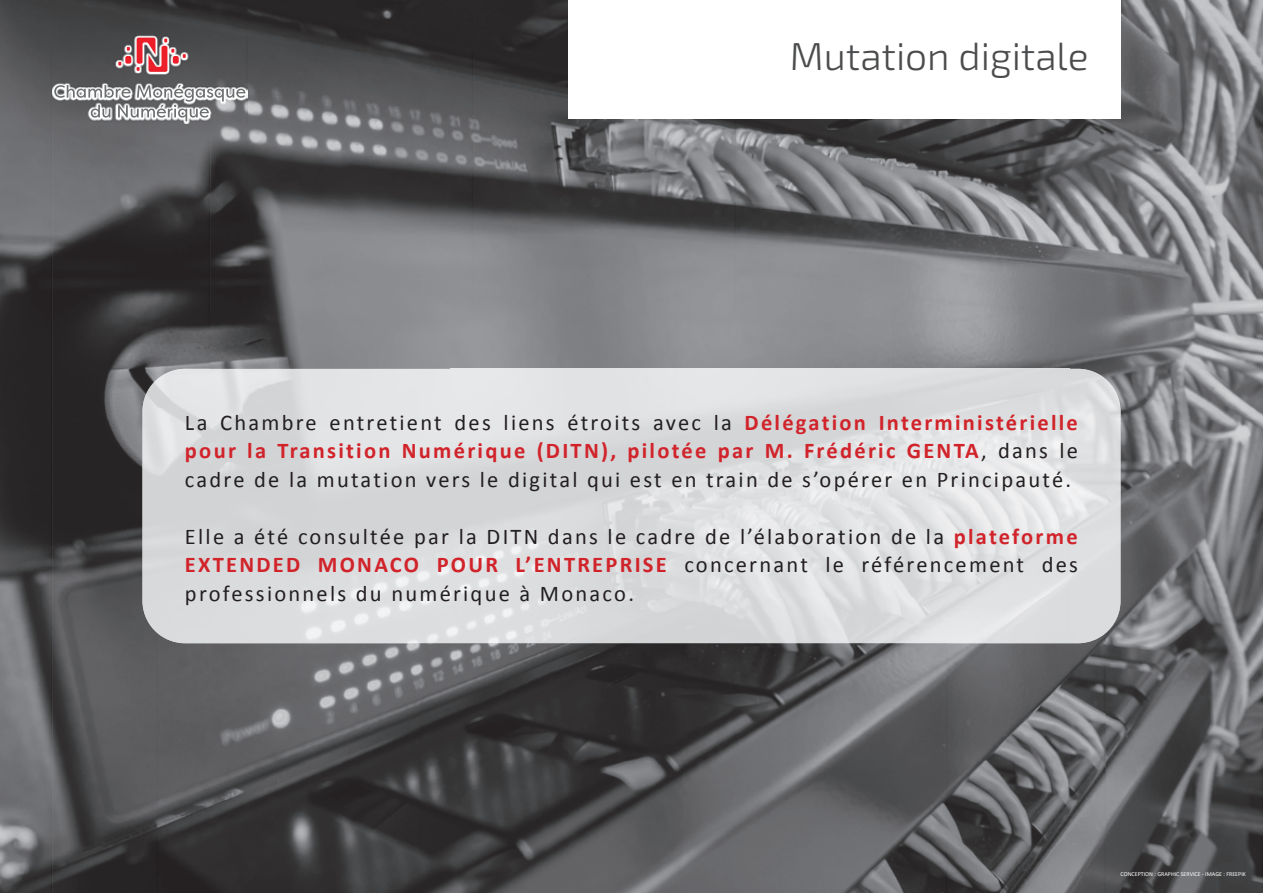
<style>
.page{position:relative;width:1263px;height:893px;background:#fff}
.page>*{position:absolute;margin:0;border:0;box-sizing:border-box;transform-origin:0 0}
.t1{font:300 39px "Exo 2";color:#4b4c4d}
.t2{font:22.5px/28.5px "Calibri";letter-spacing:.1em;color:#231f20;text-align:justify}
.t3{font:6px "Calibri";color:#fff}
.s1{font-weight:700;color:#d1232a}
</style>
<div class="page">
<img style="left:0;top:0;width:1263px;height:52px">
<img style="left:0;top:52px;width:52px;height:841px">
<img style="left:211px;top:52px;width:1052px;height:263px">
<img style="left:52px;top:123px;width:159px;height:297px">
<img style="left:210px;top:315px;width:684px;height:54px">
<img style="left:894px;top:315px;width:369px;height:105px">
<img style="left:52px;top:420px;width:105px;height:473px">
<img style="left:1105px;top:420px;width:158px;height:473px">
<img style="left:157px;top:643px;width:264px;height:250px">
<img style="left:421px;top:643px;width:526px;height:250px">
<img style="left:947px;top:643px;width:158px;height:250px">
<img style="left:142px;top:369px;width:978px;height:274px">
<div style="left:568px;top:0;width:552px;height:119px;background:#fff"></div>
<img style="left:52px;top:35px;width:195px;height:88px">
<svg style="left:54px;top:85px;width:191px;height:36px"></svg>
<svg style="left:118px;top:47px;width:13px;height:19px"></svg>
<svg style="left:137px;top:38px;width:49px;height:34px;background:#b56c71"></svg>
<h1 class="t1" style="left:790px;top:34px;width:300px">Mutation digitale</h1>
<p class="t2" style="left:185px;top:407px;width:894px">La Chambre entretient des liens étroits avec la <span class="s1">Délégation Interministérielle pour la Transition Numérique (DITN), pilotée par M. Frédéric GENTA</span>, dans le cadre de la mutation vers le digital qui est en train de s’opérer en Principauté.</p>
<p class="t2" style="left:185px;top:521px;width:894px">Elle a été consultée par la DITN dans le cadre de l’élaboration de la <span class="s1">plateforme EXTENDED MONACO POUR L’ENTREPRISE</span> concernant le référencement des professionnels du numérique à Monaco.</p>
<p class="t3" style="left:1120px;top:870px;width:127px">CONCEPTION : GRAPHIC SERVICE - IMAGE : FREEPIK</p>
</div>
